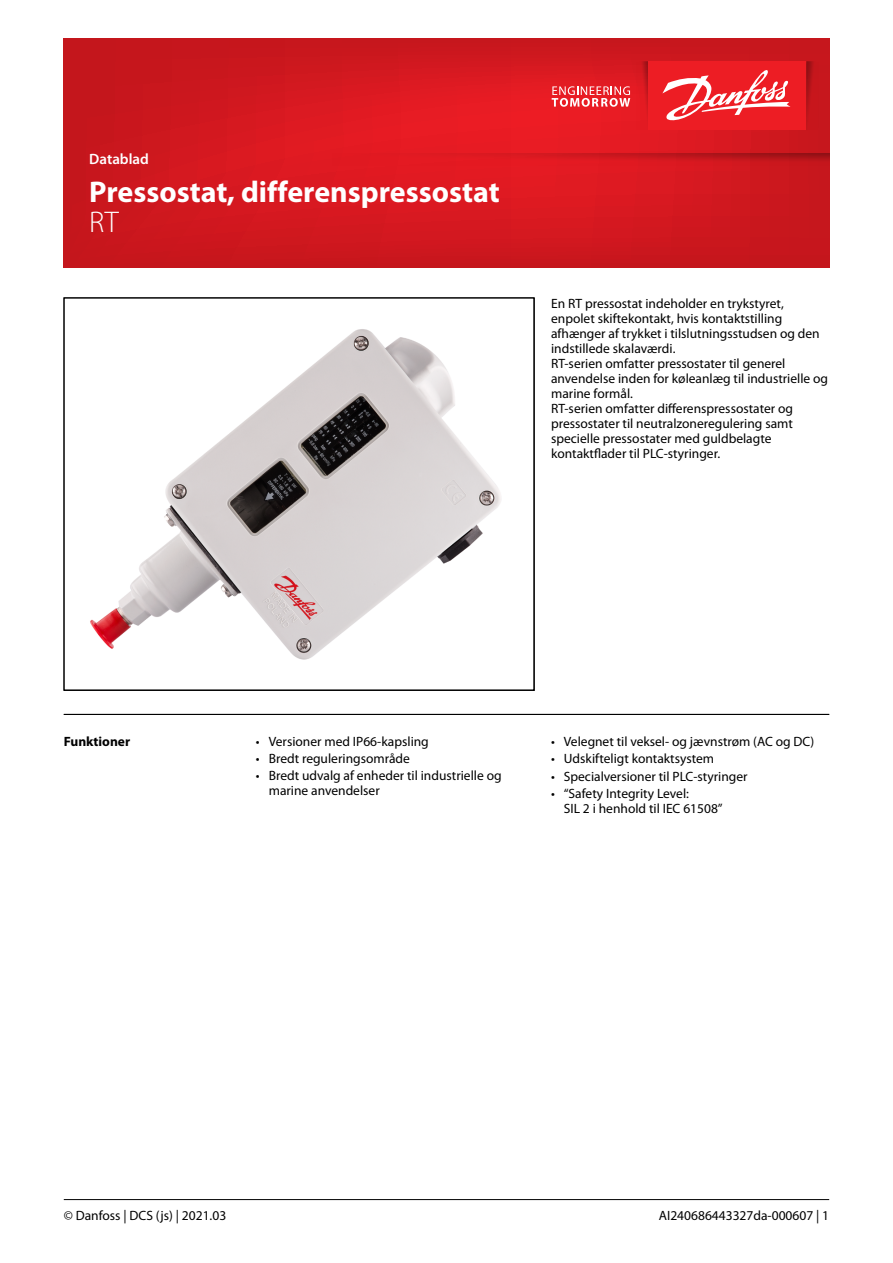
<style>
.page{position:relative;width:893px;height:1263px;background:#fff}
.page>*{position:absolute;margin:0;border:0;box-sizing:border-box;transform-origin:0 0}
.t1{font:700 30px "Myriad Pro";color:#fff}
.t2{font:300 30px "Myriad Pro";color:#fff}
.t3{font:600 15px "Myriad Pro";color:#fff}
.t4{font:13.5px/15px "Myriad Pro";color:#000}
.t5{font:700 13.5px "Myriad Pro";color:#000}
</style>
<div class="page">
<svg style="left:64px;top:38px;width:765px;height:230px;background:#d2181f"></svg>
<svg style="left:806px;top:61px;width:13px;height:69px"></svg>
<svg style="left:636px;top:61px;width:12px;height:69px"></svg>
<div style="left:648px;top:61px;width:158px;height:69px;background:#ed1d24"></div>
<svg style="left:552px;top:86px;width:78px;height:21px;background:#ef696e"></svg>
<svg style="left:662px;top:70px;width:128px;height:51px"></svg>
<svg style="left:332px;top:153px;width:497px;height:13px;background:#d3171f"></svg>
<hr style="left:64px;top:1199px;width:765px;height:1px;background:#000">
<img style="left:90px;top:329px;width:411px;height:331px">
<hr style="left:64px;top:714px;width:765px;height:1px;background:#000">
<p class="t3" style="left:89px;top:151px;width:61px">Datablad</p>
<h1 class="t1" style="left:89px;top:175px;width:412px">Pressostat, differenspressostat</h1>
<h1 class="t2" style="left:89px;top:206px;width:31px">RT</h1>
<p class="t4" style="left:551px;top:296px;width:279px">En RT pressostat indeholder en trykstyret, enpolet skiftekontakt, hvis kontaktstilling afhænger af trykket i tilslutningsstudsen og den indstillede skalaværdi.<br>RT-serien omfatter pressostater til generel anvendelse inden for køleanlæg til industrielle og marine formål.<br>RT-serien omfatter differenspressostater og pressostater til neutralzoneregulering samt specielle pressostater med guldbelagte kontaktflader til PLC-styringer.</p>
<p class="t5" style="left:64px;top:734px;width:68px">Funktioner</p>
<p class="t4" style="left:256px;top:734px;width:174px">• Versioner med IP66-kapsling</p>
<p class="t4" style="left:256px;top:751px;width:155px">• Bredt reguleringsområde</p>
<p class="t4" style="left:269px;top:769px;width:234px;text-indent:-13px">• Bredt udvalg af enheder til industrielle og marine anvendelser</p>
<p class="t4" style="left:551px;top:734px;width:265px">• Velegnet til veksel- og jævnstrøm (AC og DC)</p>
<p class="t4" style="left:551px;top:752px;width:164px">• Udskifteligt kontaktsystem</p>
<p class="t4" style="left:551px;top:769px;width:198px">• Specialversioner til PLC-styringer</p>
<p class="t4" style="left:564px;top:786px;width:160px;text-indent:-13px">• “Safety Integrity Level:<br>SIL 2 i henhold til IEC 61508”</p>
<p class="t4" style="left:64px;top:1209px;width:164px">© Danfoss | DCS (js) | 2021.03</p>
<p class="t4" style="left:659px;top:1209px;width:172px">AI240686443327da-000607 | 1</p>
</div>
